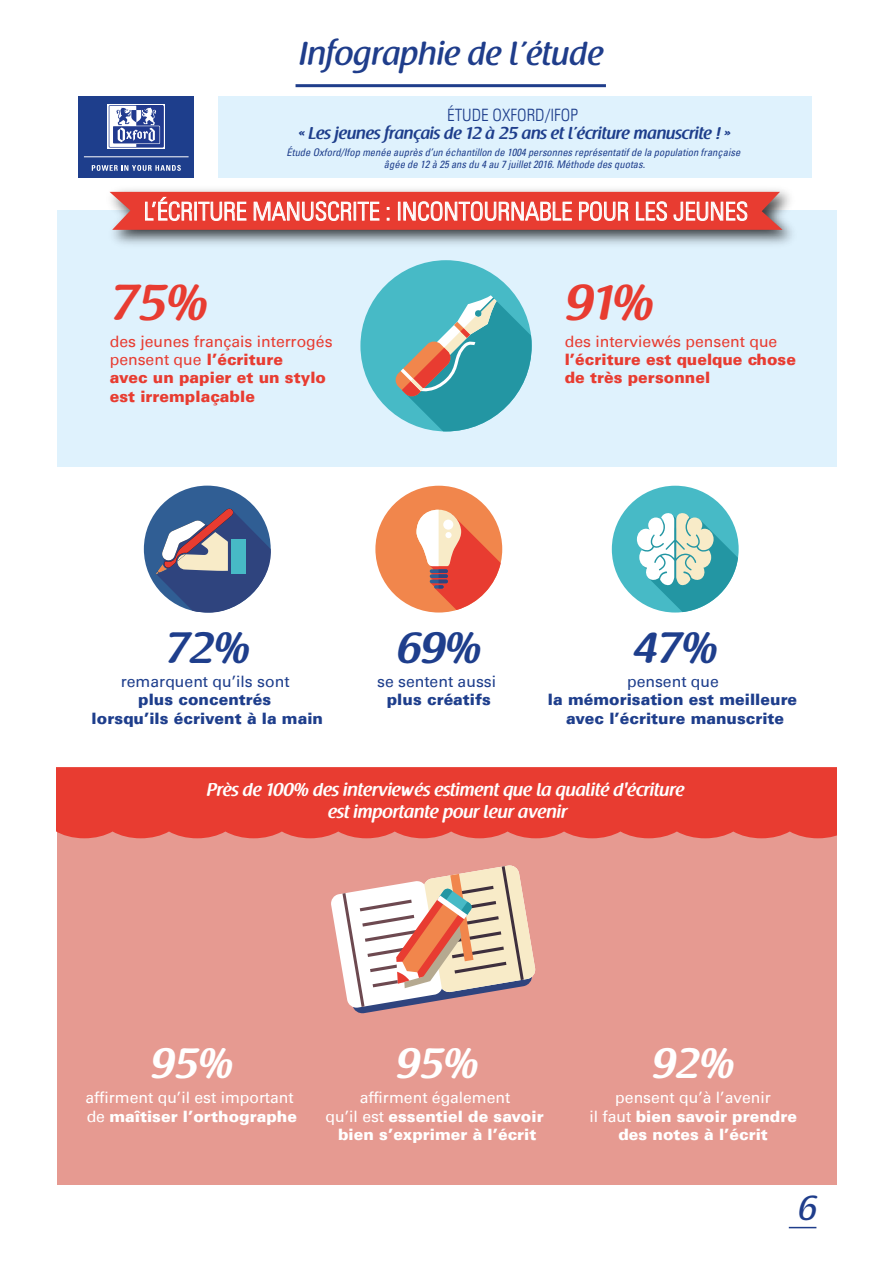
<style>
.page{position:relative;width:893px;height:1263px;background:#fff}
.page>*{position:absolute;margin:0;border:0;box-sizing:border-box;transform-origin:0 0}
.t1{font:600 49.8px "Raspoutine";color:#e83c31}
.t2{font:600 43.35px "Raspoutine";color:#1e3e8c}
.t3{font:600 42px "Raspoutine";color:#fff}
.t4{font:34.5px "Raspoutine Classic";color:#1f3d8b}
.t5{font:500 33px "Raspoutine";color:#1f3d8b}
.t6{font:300 condensed 24.9px "Univers LT";color:#fff}
.t7{font:600 18.3px/22px "Raspoutine";color:#fff;text-align:center}
.t8{font:600 17.1px "Raspoutine";color:#1e3e8c}
.t9{font:300 condensed 17.1px "Univers LT";color:#1e3e8c}
.t10{font:900 15.75px/18.5px "Univers LT";color:#e83c31}
.t11{font:900 15.75px/18.5px "Univers LT";color:#fff;text-align:center}
.t12{font:900 15.75px/18.5px "Univers LT";color:#1e3e8c;text-align:center}
.t13{font:15.75px/18.5px "Univers LT";color:#fff}
.t14{font:15.75px "Univers LT";color:#1e3e8c}
.t15{font:15.75px "Univers LT";color:#e83c31}
.t16{font:italic condensed 10.5px/11.9px "Univers LT";color:#1e3e8c;text-align:center}
.s1{font-weight:400}
.s2{font-weight:900}
</style>
<div class="page">
<div style="left:218px;top:97px;width:593px;height:81px;background:#dff2fd"></div>
<div style="left:57px;top:210px;width:779px;height:257px;background:#dff2fd"></div>
<div style="left:57px;top:788px;width:779px;height:397px;background:#e69a91"></div>
<img style="left:109px;top:189px;width:683px;height:56px">
<svg style="left:110px;top:192px;width:673px;height:38px;background:#e85d54"></svg>
<div style="left:78px;top:97px;width:116px;height:81px;background:#1e3e8c"></div>
<hr style="left:84px;top:156px;width:105px;height:1px;background:#fff">
<svg style="left:92px;top:165px;width:89px;height:6px"></svg>
<svg style="left:108px;top:104px;width:57px;height:45px"></svg>
<svg style="left:109px;top:105px;width:55px;height:43px"></svg>
<div style="left:109px;top:106px;width:54px;height:41px;background:#213a8f"></div>
<svg style="left:112px;top:126px;width:48px;height:18px"></svg>
<div style="left:113px;top:126px;width:46px;height:17px;background:#213a8f"></div>
<svg style="left:109px;top:106px;width:47px;height:41px"></svg>
<svg style="left:331px;top:865px;width:205px;height:149px"></svg>
<div style="left:360px;top:260px;width:172px;height:171px;background:#47bac6;border-radius:50%"></div>
<svg style="left:395px;top:295px;width:137px;height:136px"></svg>
<div style="left:57px;top:767px;width:779px;height:71px;background:#e83c31"></div>
<div style="left:612px;top:486px;width:127px;height:126px;background:#47bac6;border-radius:50%"></div>
<svg style="left:637px;top:512px;width:101px;height:100px"></svg>
<div style="left:375px;top:486px;width:127px;height:126px;background:#f1864c;border-radius:50%"></div>
<svg style="left:416px;top:510px;width:85px;height:100px"></svg>
<div style="left:443px;top:520px;width:10px;height:10px;background:#fff;border-radius:50%"></div>
<div style="left:445px;top:532px;width:7px;height:6px;background:#fff;border-radius:50%"></div>
<div style="left:144px;top:486px;width:127px;height:126px;background:#305e94;border-radius:50%"></div>
<svg style="left:156px;top:508px;width:115px;height:105px"></svg>
<svg style="left:789px;top:1227px;width:27px;height:1px"></svg>
<hr style="left:296px;top:84px;width:310px;height:3px;background:#1f3d8b">
<h3 class="t5" style="left:299px;top:35px;width:306px">Infographie de l’étude</h3>
<h3 class="t9" style="left:447px;top:105px;width:132px">ÉTUDE OXFORD/IFOP</h3>
<h3 class="t8" style="left:299px;top:124px;width:433px">« Les jeunes français de 12 à 25 ans et l’écriture manuscrite ! »</h3>
<p class="t16" style="left:287px;top:146px;width:455px">Étude Oxford/Ifop menée auprès d’un échantillon de 1004 personnes représentatif de la population française âgée de 12 à 25 ans du 4 au 7 juillet 2016. Méthode des quotas.</p>
<h3 class="t6" style="left:144px;top:196px;width:606px">L’ÉCRITURE MANUSCRITE : INCONTOURNABLE POUR LES JEUNES</h3>
<h1 class="t1" style="left:110px;top:275px;width:100px">75%</h1>
<h3 class="t10" style="left:110px;top:332px;width:224px"><span class="s1">des jeunes français interrogés pensent que</span> l’écriture<br>avec un papier et un stylo est irremplaçable</h3>
<h1 class="t1" style="left:565px;top:275px;width:91px">91%</h1>
<h3 class="t15" style="left:565px;top:332px;width:214px">des interviewés pensent que</h3>
<h3 class="t10" style="left:565px;top:350px;width:233px">l’écriture est quelque chose de très personnel</h3>
<h2 class="t2" style="left:165px;top:623px;width:87px">72%</h2>
<h3 class="t14" style="left:121px;top:672px;width:170px">remarquent qu’ils sont</h3>
<h3 class="t12" style="left:92px;top:690px;width:233px">plus concentrés<br>lorsqu’ils écrivent à la main</h3>
<h2 class="t2" style="left:396px;top:623px;width:87px">69%</h2>
<h3 class="t14" style="left:377px;top:672px;width:121px">se sentent aussi</h3>
<h3 class="t12" style="left:387px;top:690px;width:106px">plus créatifs</h3>
<h2 class="t2" style="left:633px;top:623px;width:87px">47%</h2>
<h3 class="t14" style="left:627px;top:672px;width:93px">pensent que</h3>
<h3 class="t12" style="left:548px;top:690px;width:251px">la mémorisation est meilleure avec l’écriture manuscrite</h3>
<h3 class="t7" style="left:207px;top:779px;width:479px">Près de 100% des interviewés estiment que la qualité d'écriture est importante pour leur avenir</h3>
<h3 class="t3" style="left:150px;top:1040px;width:84px">95%</h3>
<h3 class="t13" style="left:85px;top:1088px;width:213px">affirment qu’il est important de <span class="s2">maîtiser l’orthographe</span></h3>
<h3 class="t3" style="left:396px;top:1040px;width:84px">95%</h3>
<h3 class="t11" style="left:326px;top:1088px;width:220px"><span class="s1">affirment également<br>qu’il est</span> essentiel de savoir bien s’exprimer à l’écrit</h3>
<h3 class="t3" style="left:652px;top:1040px;width:84px">92%</h3>
<h3 class="t11" style="left:589px;top:1088px;width:209px"><span class="s1">pensent qu’à l’avenir<br>il faut</span> bien savoir prendre des notes à l’écrit</h3>
<h3 class="t4" style="left:797px;top:1189px;width:21px">6</h3>
</div>
